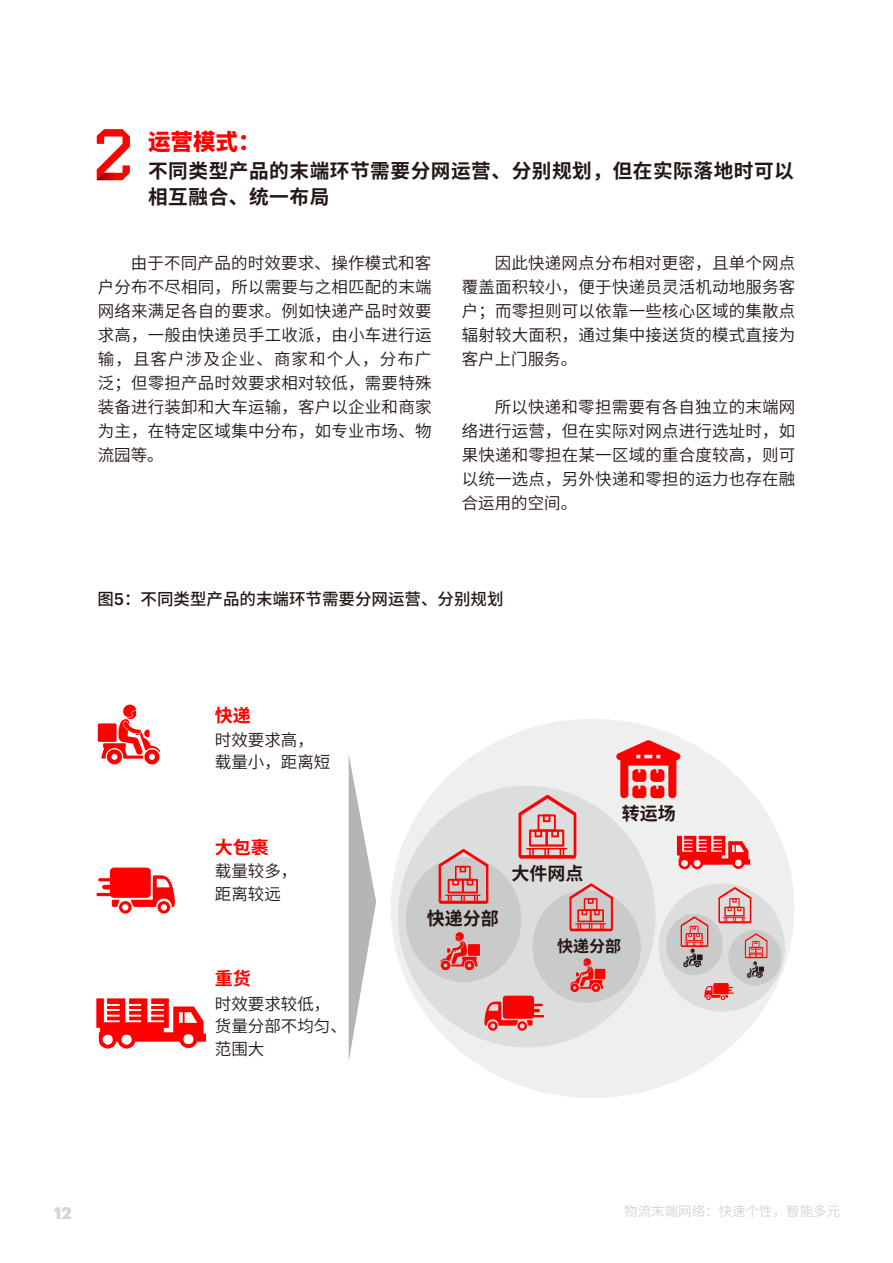
<style>
.page{position:relative;width:893px;height:1263px;background:#fff}
.page>*{position:absolute;margin:0;border:0;box-sizing:border-box;transform-origin:0 0}
.t1{font:800 22.5px "Source Han Sans SC";color:#f00}
.t2{font:700 19.65px/25.5px "Source Han Sans SC";letter-spacing:.03em;color:#231815}
.t3{font:700 18px "Source Han Sans SC";color:#231815}
.t4{font:700 18px "Source Han Sans SC";color:#f00}
.t5{font:16.5px/24px "Source Han Sans SC";letter-spacing:.01em;color:#231815;text-align:justify}
.t6{font:500 16.5px "Source Han Sans SC";color:#231815}
.t7{font:700 16.5px "Graphik";color:#d3d3d4}
.t8{font:700 16.05px "Source Han Sans SC";color:#231815}
.t9{font:13.5px "Source Han Sans SC";color:#d3d3d4}
.s1{font-family:"Graphik"}
</style>
<div class="page">
<svg style="left:97px;top:129px;width:33px;height:51px"></svg>
<div style="left:98px;top:723px;width:19px;height:19px;background:#f00"></div>
<svg style="left:101px;top:705px;width:60px;height:60px"></svg>
<div style="left:391px;top:719px;width:403px;height:379px;background:#efefef;border-radius:50%"></div>
<svg style="left:349px;top:756px;width:27px;height:303px"></svg>
<svg style="left:96px;top:867px;width:79px;height:47px"></svg>
<svg style="left:96px;top:998px;width:110px;height:50px"></svg>
<svg style="left:677px;top:836px;width:73px;height:33px"></svg>
<svg style="left:616px;top:740px;width:64px;height:58px"></svg>
<div style="left:398px;top:786px;width:258px;height:261px;background:#dcdddd;border-radius:50%"></div>
<div style="left:406px;top:857px;width:115px;height:125px;background:#c9caca;border-radius:50%"></div>
<div style="left:532px;top:890px;width:109px;height:113px;background:#c9caca;border-radius:50%"></div>
<svg style="left:484px;top:996px;width:60px;height:35px"></svg>
<div style="left:468px;top:944px;width:12px;height:12px;background:#f00"></div>
<svg style="left:440px;top:932px;width:38px;height:39px"></svg>
<div style="left:595px;top:969px;width:10px;height:10px;background:#f00"></div>
<svg style="left:570px;top:958px;width:33px;height:34px"></svg>
<div style="left:659px;top:883px;width:126px;height:129px;background:#dcdddd;border-radius:50%"></div>
<div style="left:666px;top:914px;width:57px;height:61px;background:#c9caca;border-radius:50%"></div>
<div style="left:728px;top:930px;width:53px;height:55px;background:#c9caca;border-radius:50%"></div>
<svg style="left:704px;top:983px;width:30px;height:17px"></svg>
<svg style="left:518px;top:795px;width:58px;height:64px"></svg>
<svg style="left:439px;top:849px;width:49px;height:55px"></svg>
<svg style="left:569px;top:883px;width:44px;height:48px"></svg>
<svg style="left:718px;top:887px;width:33px;height:36px"></svg>
<svg style="left:681px;top:916px;width:27px;height:51px"></svg>
<svg style="left:745px;top:933px;width:22px;height:45px"></svg>
<h1 class="t1" style="left:148px;top:129px;width:114px">运营模式：</h1>
<p class="t2" style="left:148px;top:159px;width:647px">不同类型产品的末端环节需要分网运营、分别规划，但在实际落地时可以相互融合、统一布局</p>
<p class="t5" style="left:98px;top:251px;width:335px;text-indent:33px">由于不同产品的时效要求、操作模式和客户分布不尽相同，所以需要与之相匹配的末端网络来满足各自的要求。例如快递产品时效要求高，一般由快递员手工收派，由小车进行运输，且客户涉及企业、商家和个人，分布广泛；但零担产品时效要求相对较低，需要特殊装备进行装卸和大车运输，客户以企业和商家为主，在特定区域集中分布，如专业市场、物流园等。</p>
<p class="t5" style="left:462px;top:251px;width:335px;text-indent:33px">因此快递网点分布相对更密，且单个网点覆盖面积较小，便于快递员灵活机动地服务客户；而零担则可以依靠一些核心区域的集散点辐射较大面积，通过集中接送货的模式直接为客户上门服务。</p>
<p class="t5" style="left:462px;top:395px;width:335px;text-indent:33px">所以快递和零担需要有各自独立的末端网络进行运营，但在实际对网点进行选址时，如果快递和零担在某一区域的重合度较高，则可以统一选点，另外快递和零担的运力也存在融合运用的空间。</p>
<p class="t6" style="left:98px;top:589px;width:407px">图<span class="s1">5</span>：不同类型产品的末端环节需要分网运营、分别规划</p>
<p class="t4" style="left:215px;top:705px;width:37px">快递</p>
<p class="t5" style="left:215px;top:729px;width:117px;line-height:22.5px">时效要求高，载量小，距离短</p>
<p class="t4" style="left:215px;top:837px;width:55px">大包裹</p>
<p class="t5" style="left:215px;top:860px;width:84px;line-height:22.5px">载量较多，距离较远</p>
<p class="t4" style="left:215px;top:968px;width:37px">重货</p>
<p class="t5" style="left:215px;top:993px;width:133px;line-height:22.5px;text-align:left">时效要求较低，货量分部不均匀、范围大</p>
<p class="t3" style="left:622px;top:803px;width:55px">转运场</p>
<p class="t3" style="left:427px;top:908px;width:73px">快递分部</p>
<p class="t3" style="left:511px;top:863px;width:73px">大件网点</p>
<p class="t8" style="left:557px;top:937px;width:66px">快递分部</p>
<p class="t7" style="left:54px;top:1200px;width:19px">12</p>
<p class="t9" style="left:624px;top:1203px;width:218px">物流末端网络：快速个性，智能多元</p>
</div>
